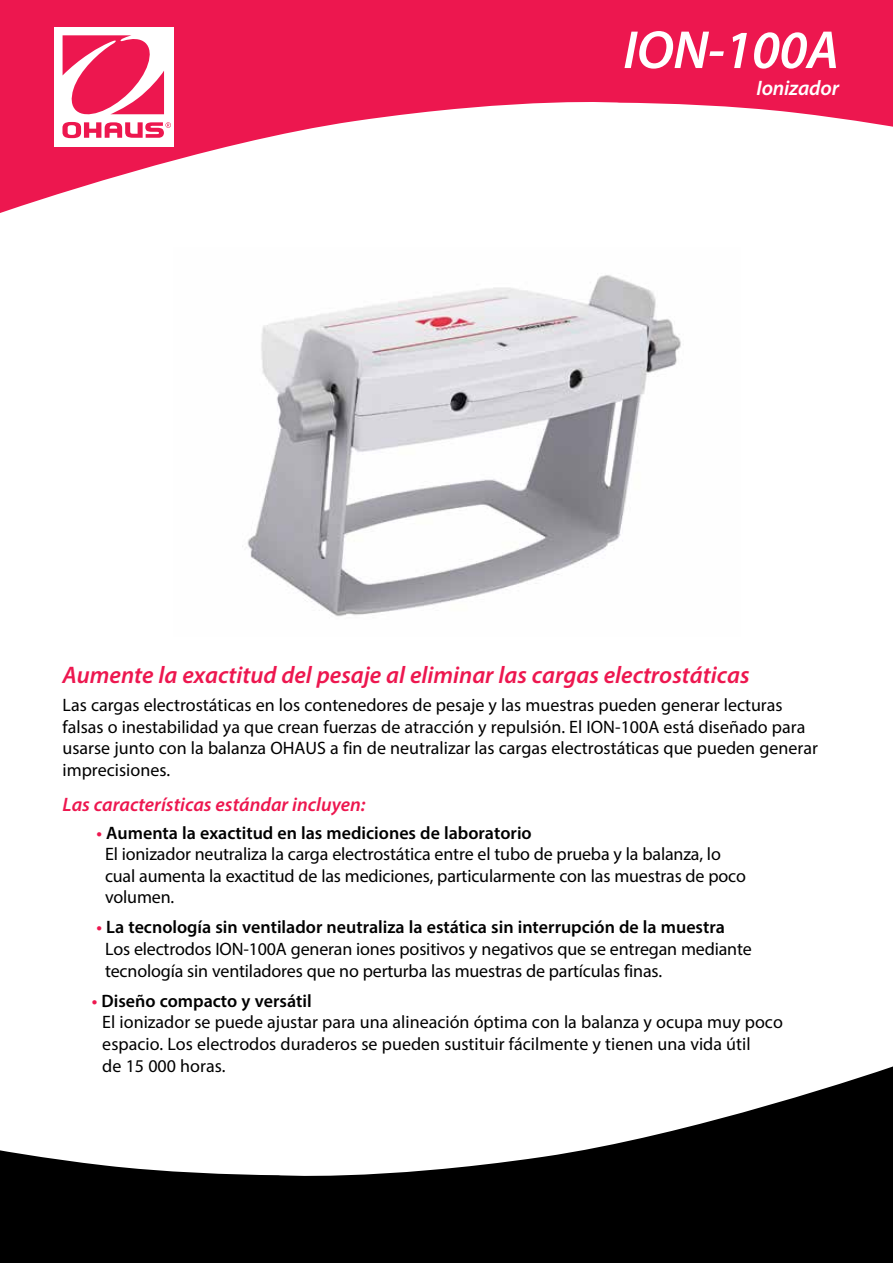
<style>
.page{position:relative;width:893px;height:1263px;background:#fff}
.page>*{position:absolute;margin:0;border:0;box-sizing:border-box;transform-origin:0 0}
.t1{font:italic 600 54px "Myriad Pro";letter-spacing:-.01em;color:#fff}
.t2{font:italic 600 24px "Myriad Pro";color:#ed174f}
.t3{font:italic 600 21px "Myriad Pro";letter-spacing:-.01em;color:#fff}
.t4{font:italic 600 19.5px "Myriad Pro";color:#ed174f}
.t5{font:18px/21.6px "Myriad Pro";color:#000}
.s1{font-weight:600;color:#ed174f}
.s2{font-weight:600}
</style>
<div class="page">
<svg style="left:0;top:0;width:893px;height:213px;fill:#ed174f"></svg>
<div style="left:54px;top:27px;width:120px;height:119px;background:#fff"></div>
<svg style="left:62px;top:35px;width:109px;height:103px"></svg>
<svg style="left:0;top:1066px;width:893px;height:197px;fill:#000"></svg>
<img style="left:242px;top:275px;width:439px;height:342px">
<h1 class="t1" style="left:623px;top:16px;width:217px">ION-100A</h1>
<p class="t3" style="left:756px;top:75px;width:84px">Ionizador</p>
<h2 class="t2" style="left:63px;top:660px;width:689px">Aumente la exactitud del pesaje al eliminar las cargas electrostáticas</h2>
<p class="t5" style="left:63px;top:694px;width:757px">Las cargas electrostáticas en los contenedores de pesaje y las muestras pueden generar lecturas falsas o inestabilidad ya que crean fuerzas de atracción y repulsión. El ION-100A está diseñado para usarse junto con la balanza OHAUS a fin de neutralizar las cargas electrostáticas que pueden generar imprecisiones.</p>
<p class="t4" style="left:63px;top:791px;width:305px">Las características estándar incluyen:</p>
<p class="t5" style="left:105px;top:821px;width:642px;text-indent:-8px"><span class="s1">•</span> <span class="s2">Aumenta la exactitud en las mediciones de laboratorio<br></span>El ionizador neutraliza la carga electrostática entre el tubo de prueba y la balanza, lo cual aumenta la exactitud de las mediciones, particularmente con las muestras de poco volumen.</p>
<p class="t5" style="left:105px;top:916px;width:648px;text-indent:-8px"><span class="s1">•</span> <span class="s2">La tecnología sin ventilador neutraliza la estática sin interrupción de la muestra<br></span>Los electrodos ION-100A generan iones positivos y negativos que se entregan mediante tecnología sin ventiladores que no perturba las muestras de partículas finas.</p>
<p class="t5" style="left:102px;top:989px;width:682px;text-indent:-11px"><span class="s1">•</span> <span class="s2">Diseño compacto y versátil<br></span>El ionizador se puede ajustar para una alineación óptima con la balanza y ocupa muy poco espacio. Los electrodos duraderos se pueden sustituir fácilmente y tienen una vida útil<br>de 15 000 horas.</p>
</div>
